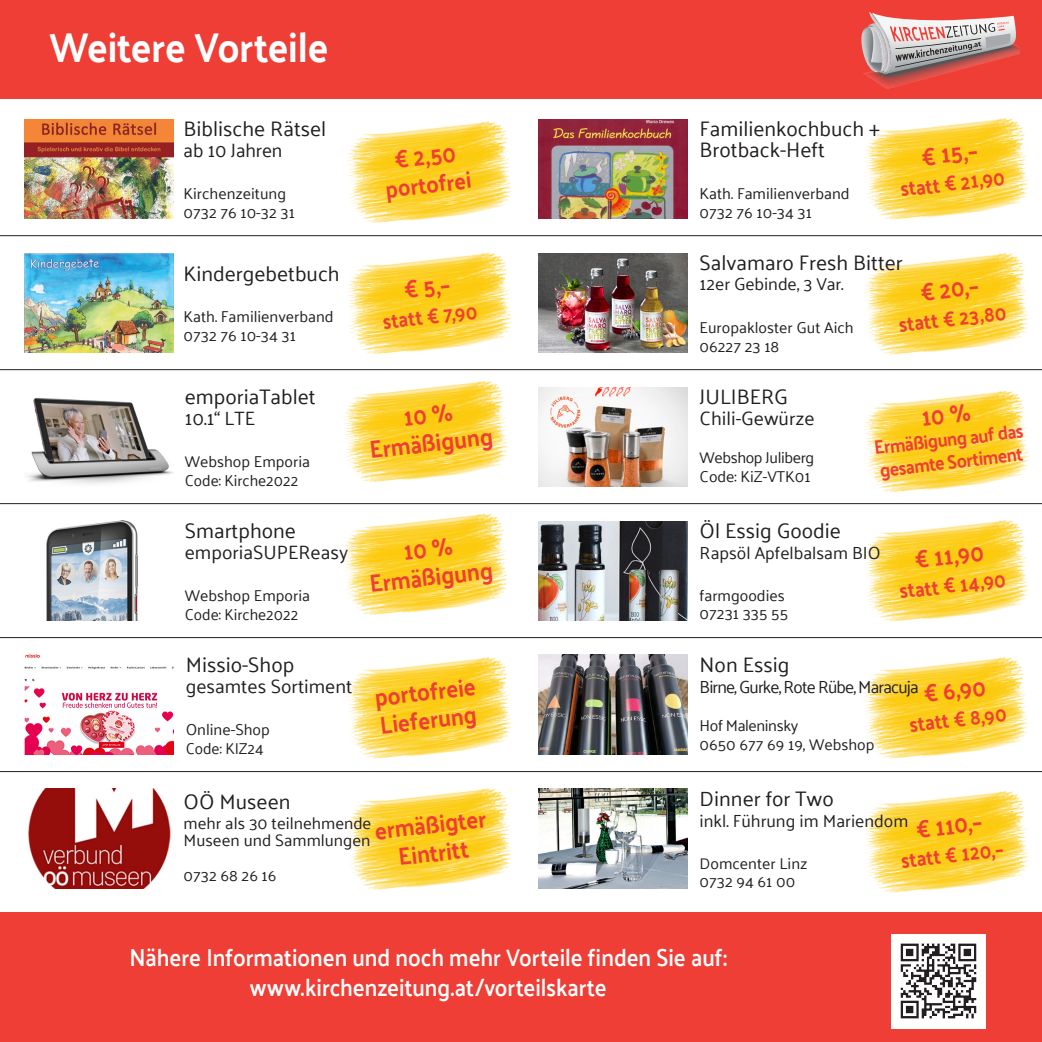
<style>
.page{position:relative;width:1042px;height:1042px;background:#fff}
.page>*{position:absolute;margin:0;border:0;box-sizing:border-box;transform-origin:0 0}
._13_Titel_Frutiger_Black{font:700 42px "Palanquin";color:#fff;scale:.9 1}
._01-Preis-Flyer{font:700 24.5px/28px "Palanquin";color:#ee3e35;scale:.9 1}
._13_Titel_Frutiger_Black-2{font:600 24.5px "Palanquin";color:#fff;scale:.9 1}
._01-Preis-Flyer-2{font:700 23.62px "Palanquin";color:#ee3e35;scale:.9 1}
.VorteileTitel{font:21px/21.7px "Palanquin";color:#231f20}
._01-Preis-Flyer-3{font:700 21px "Palanquin";color:#ee3e35;scale:.9 1}
.VorteileTitel-2{font:19.25px "Palanquin";color:#231f20}
._01-Preis-Flyer-4{font:700 19.25px "Palanquin";color:#ee3e35;scale:.9 1}
.VorteileTitel-3{font:17.5px "Palanquin";color:#231f20}
.VorteileTitel-4{font:17.5px "Palanquin";letter-spacing:-.05em;color:#231f20}
.VorteileTitel-5{font:16.62px/16.6px "Palanquin";color:#231f20}
.VorteileTitel-6{font:15.75px/18.9px "Palanquin";color:#231f20}
.VorteileTitel-7{font:15.75px "Palanquin";letter-spacing:-.025em;color:#231f20}
</style>
<div class="page">
<div style="left:0;top:0;width:1042px;height:98px;background:#ee3e35"></div>
<hr style="left:0;top:771px;width:1042px;height:1px;background:#231f20">
<hr style="left:0;top:637px;width:1042px;height:1px;background:#231f20">
<hr style="left:0;top:503px;width:1042px;height:1px;background:#231f20">
<hr style="left:0;top:369px;width:1042px;height:1px;background:#231f20">
<hr style="left:0;top:235px;width:1042px;height:1px;background:#231f20">
<svg style="left:861px;top:12px;width:158px;height:77px"></svg>
<div style="left:0;top:913px;width:1042px;height:129px;background:#ee3e35"></div>
<img style="left:891px;top:934px;width:94px;height:94px">
<img style="left:864px;top:520px;width:165px;height:102px">
<img style="left:538px;top:521px;width:149px;height:99px">
<img style="left:538px;top:387px;width:149px;height:99px">
<img style="left:864px;top:390px;width:165px;height:103px">
<img style="left:538px;top:655px;width:149px;height:99px">
<img style="left:851px;top:657px;width:189px;height:116px">
<img style="left:864px;top:253px;width:165px;height:102px">
<img style="left:538px;top:253px;width:149px;height:99px">
<img style="left:25px;top:253px;width:149px;height:99px">
<img style="left:347px;top:252px;width:165px;height:103px">
<img style="left:864px;top:118px;width:165px;height:102px">
<img style="left:538px;top:119px;width:149px;height:99px">
<img style="left:25px;top:119px;width:149px;height:99px">
<img style="left:347px;top:121px;width:165px;height:102px">
<img style="left:538px;top:789px;width:149px;height:99px">
<img style="left:864px;top:791px;width:165px;height:102px">
<img style="left:25px;top:655px;width:149px;height:99px">
<img style="left:346px;top:657px;width:166px;height:102px">
<img style="left:28px;top:789px;width:143px;height:99px">
<img style="left:347px;top:788px;width:165px;height:102px">
<img style="left:343px;top:513px;width:166px;height:102px">
<img style="left:46px;top:521px;width:92px;height:99px">
<img style="left:344px;top:381px;width:165px;height:102px">
<img style="left:27px;top:398px;width:147px;height:86px">
<svg style="left:922px;top:403px;width:49px;height:23px"></svg>
<svg style="left:404px;top:537px;width:49px;height:23px"></svg>
<svg style="left:404px;top:403px;width:49px;height:23px"></svg>
<p class="_13_Titel_Frutiger_Black" style="left:50px;top:23px;width:311px">Weitere Vorteile</p>
<p class="VorteileTitel" style="left:184px;top:118px;width:144px">Biblische Rätsel</p>
<p class="VorteileTitel-2" style="left:184px;top:139px;width:100px">ab 10 Jahren</p>
<p class="VorteileTitel-6" style="left:184px;top:184px;width:113px">Kirchenzeitung<br>0732 76 10-32 31</p>
<p class="VorteileTitel" style="left:184px;top:262px;width:158px">Kindergebetbuch</p>
<p class="VorteileTitel-6" style="left:184px;top:307px;width:152px">Kath. Familienverband</p>
<p class="VorteileTitel-6" style="left:184px;top:326px;width:114px">0732 76 10-34 31</p>
<p class="VorteileTitel" style="left:185px;top:385px;width:132px">emporiaTablet</p>
<p class="VorteileTitel-2" style="left:185px;top:407px;width:72px">10.1“ LTE</p>
<p class="VorteileTitel-6" style="left:185px;top:452px;width:127px">Webshop Emporia</p>
<p class="VorteileTitel-6" style="left:185px;top:471px;width:115px">Code: Kirche2022</p>
<p class="VorteileTitel" style="left:185px;top:519px;width:113px">Smartphone</p>
<p class="VorteileTitel-2" style="left:185px;top:541px;width:165px">emporiaSUPEReasy</p>
<p class="VorteileTitel-6" style="left:185px;top:586px;width:127px">Webshop Emporia</p>
<p class="VorteileTitel-6" style="left:185px;top:605px;width:115px">Code: Kirche2022</p>
<p class="VorteileTitel" style="left:186px;top:653px;width:110px">Missio-Shop</p>
<p class="VorteileTitel-2" style="left:186px;top:675px;width:168px">gesamtes Sortiment</p>
<p class="VorteileTitel-6" style="left:186px;top:720px;width:86px">Online-Shop</p>
<p class="VorteileTitel-6" style="left:186px;top:739px;width:79px">Code: KIZ24</p>
<p class="_01-Preis-Flyer" style="left:393px;top:146px;width:70px;rotate:-7deg">€ 2,50</p>
<p class="_01-Preis-Flyer-2" style="left:384px;top:175px;width:97px;rotate:-6deg">portofrei</p>
<p class="_01-Preis-Flyer" style="left:402px;top:276px;width:53px;rotate:-7deg">€ 5,–</p>
<p class="_01-Preis-Flyer-3" style="left:382px;top:310px;width:107px;rotate:-7deg">statt € 7,90</p>
<p class="_01-Preis-Flyer" style="left:368px;top:436px;width:139px;rotate:-7deg">Ermäßigung</p>
<p class="_01-Preis-Flyer" style="left:368px;top:570px;width:139px;rotate:-7deg">Ermäßigung</p>
<p class="_01-Preis-Flyer" style="left:373px;top:684px;width:114px;rotate:-7deg">portofreie<br>Lieferung</p>
<p class="VorteileTitel" style="left:184px;top:791px;width:108px">OÖ Museen</p>
<p class="VorteileTitel-5" style="left:184px;top:815px;width:189px">mehr als 30 teilnehmende<br>Museen und Sammlungen</p>
<p class="VorteileTitel-6" style="left:184px;top:866px;width:94px">0732 68 26 16</p>
<p class="_01-Preis-Flyer" style="left:373px;top:818px;width:126px;rotate:-7deg">ermäßigter</p>
<p class="_01-Preis-Flyer" style="left:397px;top:843px;width:80px;rotate:-7deg">Eintritt</p>
<p class="VorteileTitel" style="left:699px;top:118px;width:182px">Familienkochbuch +<br>Brotback-Heft</p>
<p class="VorteileTitel-6" style="left:699px;top:184px;width:152px">Kath. Familienverband</p>
<p class="VorteileTitel-6" style="left:699px;top:203px;width:114px">0732 76 10-34 31</p>
<p class="_01-Preis-Flyer" style="left:920px;top:144px;width:64px;rotate:-7deg">€ 15,–</p>
<p class="_01-Preis-Flyer-3" style="left:899px;top:177px;width:118px;rotate:-7deg">statt € 21,90</p>
<p class="VorteileTitel" style="left:699px;top:252px;width:205px">Salvamaro Fresh Bitter</p>
<p class="VorteileTitel-3" style="left:699px;top:273px;width:145px">12er Gebinde, 3 Var.</p>
<p class="VorteileTitel-6" style="left:699px;top:318px;width:155px">Europakloster Gut Aich</p>
<p class="VorteileTitel-6" style="left:699px;top:337px;width:81px">06227 23 18</p>
<p class="_01-Preis-Flyer" style="left:919px;top:279px;width:66px;rotate:-7deg">€ 20,–</p>
<p class="_01-Preis-Flyer-3" style="left:897px;top:312px;width:122px;rotate:-7deg">statt € 23,80</p>
<p class="VorteileTitel" style="left:699px;top:385px;width:90px">JULIBERG</p>
<p class="VorteileTitel-2" style="left:699px;top:407px;width:116px">Chili-Gewürze</p>
<p class="VorteileTitel-7" style="left:699px;top:449px;width:116px">Webshop Juliberg</p>
<p class="VorteileTitel-6" style="left:699px;top:467px;width:113px">Code: KiZ-VTK01</p>
<p class="_01-Preis-Flyer-4" style="left:873px;top:436px;width:168px;rotate:-6deg">Ermäßigung auf das</p>
<p class="_01-Preis-Flyer-4" style="left:879px;top:458px;width:161px;rotate:-6deg">gesamte Sortiment</p>
<p class="VorteileTitel" style="left:699px;top:520px;width:143px">Öl Essig Goodie</p>
<p class="VorteileTitel-3" style="left:699px;top:543px;width:183px">Rapsöl Apfelbalsam BIO</p>
<p class="VorteileTitel-6" style="left:699px;top:586px;width:87px">farmgoodies</p>
<p class="VorteileTitel-6" style="left:699px;top:604px;width:90px">07231 335 55</p>
<p class="_01-Preis-Flyer" style="left:913px;top:546px;width:79px;rotate:-7deg">€ 11,90</p>
<p class="_01-Preis-Flyer-3" style="left:898px;top:579px;width:120px;rotate:-7deg">statt € 14,90</p>
<p class="VorteileTitel" style="left:699px;top:654px;width:91px">Non Essig</p>
<p class="VorteileTitel-4" style="left:699px;top:676px;width:221px">Birne, Gurke, Rote Rübe, Maracuja</p>
<p class="VorteileTitel-7" style="left:699px;top:716px;width:100px">Hof Maleninsky</p>
<p class="VorteileTitel-6" style="left:699px;top:735px;width:176px">0650 677 69 19, Webshop</p>
<p class="_01-Preis-Flyer" style="left:922px;top:680px;width:71px;rotate:-7deg">€ 6,90</p>
<p class="_01-Preis-Flyer-3" style="left:908px;top:713px;width:110px;rotate:-7deg">statt € 8,90</p>
<p class="VorteileTitel" style="left:699px;top:788px;width:136px">Dinner for Two</p>
<p class="VorteileTitel-3" style="left:699px;top:810px;width:210px">inkl. Führung im Mariendom</p>
<p class="VorteileTitel-6" style="left:699px;top:853px;width:109px">Domcenter Linz</p>
<p class="VorteileTitel-6" style="left:699px;top:872px;width:97px">0732 94 61 00</p>
<p class="_01-Preis-Flyer" style="left:914px;top:816px;width:75px;rotate:-7deg">€ 110,–</p>
<p class="_01-Preis-Flyer-3" style="left:900px;top:849px;width:115px;rotate:-7deg">statt € 120,–</p>
<p class="_13_Titel_Frutiger_Black-2" style="left:130px;top:943px;width:665px">Nähere Informationen und noch mehr Vorteile finden Sie auf:</p>
<p class="_13_Titel_Frutiger_Black-2" style="left:250px;top:973px;width:398px">www.kirchenzeitung.at/vorteilskarte</p>
</div>
